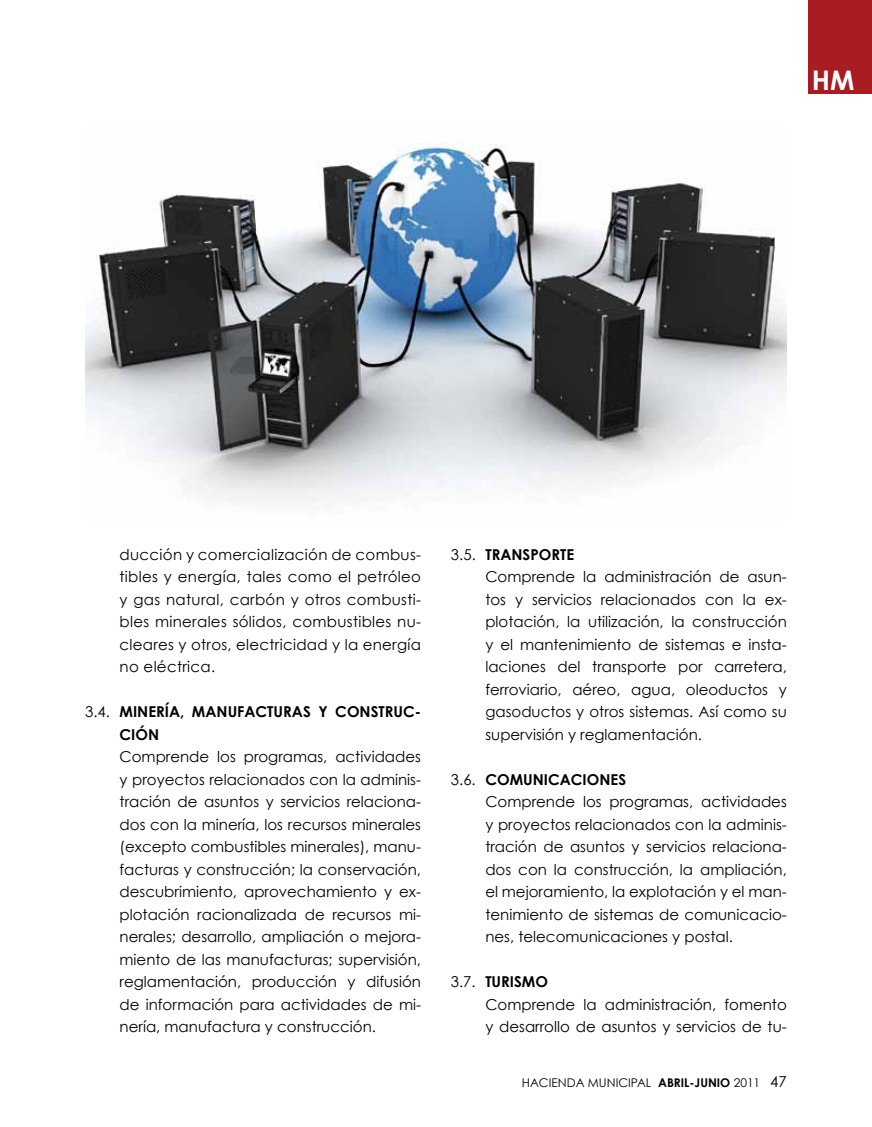
<style>
.page{position:relative;width:872px;height:1127px;background:#fff}
.page>*{position:absolute;margin:0;border:0;box-sizing:border-box;transform-origin:0 0}
.t1{font:700 27px "Century Gothic";color:#fff}
.t2{font:15px/22.5px "Century Gothic";color:#000}
.t3{font:700 15px/22.5px "Century Gothic";color:#000}
.t4{font:12px "Century Gothic";color:#000}
.s1{font-weight:400}
.s2{font-weight:700}
.s3{font-size:15px}
</style>
<div class="page">
<div style="left:808px;top:0;width:64px;height:94px;background:#a81c22"></div>
<img style="left:85px;top:143px;width:702px;height:358px">
<h1 class="t1" style="left:812px;top:64px;width:44px">HM</h1>
<p class="t2" style="left:120px;top:543px;width:303px;text-align:justify">ducción y comercialización de combus&shy;tibles y energía, tales como el petróleo y gas natural, carbón y otros combusti&shy;bles minerales sólidos, combustibles nu&shy;cleares y otros, electricidad y la energía no eléctrica.</p>
<p class="t3" style="left:120px;top:700px;width:303px;text-indent:-35px"><span class="s1">3.4.</span> MINERÍA, MANUFACTURAS Y CONSTRUC-<br>CIÓN</p>
<p class="t2" style="left:120px;top:745px;width:303px;text-align:justify">Comprende los programas, actividades y proyectos relacionados con la adminis&shy;tración de asuntos y servicios relaciona&shy;dos con la minería, los recursos minerales (excepto combustibles minerales), manu&shy;facturas y construcción; la conservación, descubrimiento, aprovechamiento y ex&shy;plotación racionalizada de recursos mi&shy;nerales; desarrollo, ampliación o mejora&shy;miento de las manufacturas; supervisión, reglamentación, producción y difusión de información para actividades de mi&shy;nería, manufactura y construcción.</p>
<p class="t2" style="left:485px;top:543px;width:303px;text-indent:-34px">3.5. <span class="s2">TRANSPORTE<br></span>Comprende la administración de asun&shy;tos y servicios relacionados con la ex&shy;plotación, la utilización, la construcción y el mantenimiento de sistemas e insta&shy;laciones del transporte por carretera, ferroviario, aéreo, agua, oleoductos y gasoductos y otros sistemas. Así como su supervisión y reglamentación.</p>
<p class="t2" style="left:485px;top:768px;width:303px;text-indent:-34px">3.6. <span class="s2">COMUNICACIONES<br></span>Comprende los programas, actividades y proyectos relacionados con la adminis&shy;tración de asuntos y servicios relaciona&shy;dos con la construcción, la ampliación, el mejoramiento, la explotación y el man&shy;tenimiento de sistemas de comunicacio&shy;nes, telecomunicaciones y postal.</p>
<p class="t2" style="left:485px;top:970px;width:303px;text-indent:-34px">3.7. <span class="s2">TURISMO<br></span>Comprende la administración, fomento y desarrollo de asuntos y servicios de tu-</p>
<p class="t4" style="left:522px;top:1075px;width:266px">HACIENDA MUNICIPAL <span class="s2">ABRIL-JUNIO</span> 2011 <span class="s3">47</span></p>
</div>
